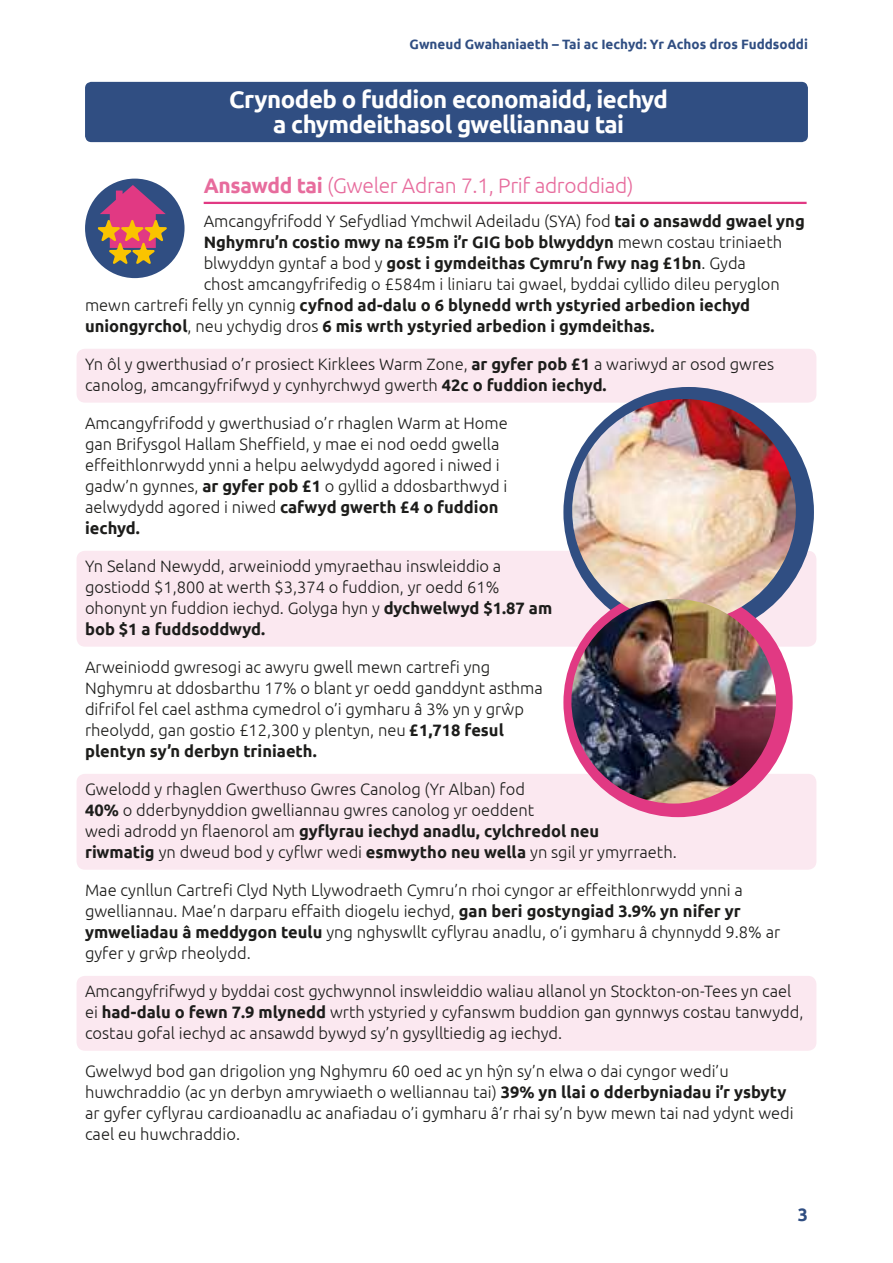
<style>
.page{position:relative;width:893px;height:1263px;background:#fff}
.page>*{position:absolute;margin:0;border:0;box-sizing:border-box;transform-origin:0 0}
.t1{font:700 24px/25.5px "Ubuntu";letter-spacing:-.02em;color:#fff;text-align:center}
.t2{font:300 21px "Ubuntu";letter-spacing:-.015em;color:#e76c9d}
.t3{font:700 18px "Ubuntu";color:#304e82}
.t4{font:300 16.5px/21px "Ubuntu";color:#1d1d1b}
.t5{font:700 16.5px "Ubuntu";color:#1d1d1b}
.t6{font:700 13.5px "Ubuntu";color:#304e82}
.s1{font-weight:700}
.s2{font-weight:300}
</style>
<div class="page">
<hr style="left:204px;top:202px;width:603px;height:2px;background:#e13983">
<div style="left:77px;top:349px;width:739px;height:54px;background:#fbe8f0;border-radius:9px"></div>
<div style="left:77px;top:551px;width:739px;height:96px;background:#fbe8f0;border-radius:9px"></div>
<div style="left:77px;top:774px;width:739px;height:96px;background:#fbe8f0;border-radius:9px"></div>
<div style="left:77px;top:976px;width:739px;height:75px;background:#fbe8f0;border-radius:9px"></div>
<div style="left:85px;top:82px;width:723px;height:60px;background:#304e82;border-radius:6px"></div>
<div style="left:85px;top:179px;width:100px;height:99px;background:#304e82;border-radius:50%"></div>
<svg style="left:98px;top:185px;width:69px;height:79px"></svg>
<div style="left:563px;top:387px;width:251px;height:250px;background:#304e82;border-radius:50%"></div>
<div style="left:563px;top:588px;width:230px;height:229px;background:#e13983;border-radius:50%"></div>
<img style="left:572px;top:399px;width:224px;height:224px;border-radius:112px">
<img style="left:571px;top:599px;width:205px;height:204px;border-radius:102px">
<p class="t6" style="left:410px;top:36px;width:400px">Gwneud Gwahaniaeth – Tai ac Iechyd: Yr Achos dros Fuddsoddi</p>
<h1 class="t1" style="left:229px;top:86px;width:440px">Crynodeb o fuddion economaidd, iechyd a chymdeithasol gwelliannau tai</h1>
<p class="t2" style="left:204px;top:173px;width:432px"><span class="s1">Ansawdd tai</span> (Gweler Adran 7.1, Prif adroddiad)</p>
<p class="t4" style="left:204px;top:210px;width:603px">Amcangyfrifodd Y Sefydliad Ymchwil Adeiladu (SYA) fod <span class="s1">tai o ansawdd gwael yng</span></p>
<p class="t5" style="left:204px;top:232px;width:580px">Nghymru’n costio mwy na £95m i’r GIG bob blwyddyn <span class="s2">mewn costau triniaeth</span></p>
<p class="t5" style="left:204px;top:253px;width:544px"><span class="s2">blwyddyn gyntaf a bod y</span> gost i gymdeithas Cymru’n fwy nag £1bn<span class="s2">. Gyda</span></p>
<p class="t4" style="left:204px;top:273px;width:578px">chost amcangyfrifedig o £584m i liniaru tai gwael, byddai cyllido dileu peryglon</p>
<p class="t5" style="left:85px;top:295px;width:667px"><span class="s2">mewn cartrefi felly yn cynnig</span> cyfnod ad-dalu o 6 blynedd wrth ystyried arbedion iechyd</p>
<p class="t5" style="left:85px;top:316px;width:571px">uniongyrchol<span class="s2">, neu ychydig dros</span> 6 mis wrth ystyried arbedion i gymdeithas.</p>
<p class="t4" style="left:85px;top:353px;width:691px">Yn ôl y gwerthusiad o’r prosiect Kirklees Warm Zone, <span class="s1">ar gyfer pob £1</span> a wariwyd ar osod gwres canolog, amcangyfrifwyd y cynhyrchwyd gwerth <span class="s1">42c o fuddion iechyd.</span></p>
<p class="t4" style="left:85px;top:412px;width:424px">Amcangyfrifodd y gwerthusiad o’r rhaglen Warm at Home gan Brifysgol Hallam Sheffield, y mae ei nod oedd gwella effeithlonrwydd ynni a helpu aelwydydd agored i niwed i gadw’n gynnes, <span class="s1">ar gyfer pob £1</span> o gyllid a ddosbarthwyd i aelwydydd agored i niwed <span class="s1">cafwyd gwerth £4 o fuddion iechyd.</span></p>
<p class="t4" style="left:85px;top:555px;width:469px">Yn Seland Newydd, arweiniodd ymyraethau inswleiddio a gostiodd $1,800 at werth $3,374 o fuddion, yr oedd 61% ohonynt yn fuddion iechyd. Golyga hyn y <span class="s1">dychwelwyd $1.87 am bob $1 a fuddsoddwyd.</span></p>
<p class="t4" style="left:85px;top:656px;width:459px">Arweiniodd gwresogi ac awyru gwell mewn cartrefi yng Nghymru at ddosbarthu 17% o blant yr oedd ganddynt asthma difrifol fel cael asthma cymedrol o’i gymharu â 3% yn y grŵp rheolydd, gan gostio £12,300 y plentyn, neu <span class="s1">£1,718 fesul plentyn sy’n derbyn triniaeth.</span></p>
<p class="t4" style="left:85px;top:778px;width:593px">Gwelodd y rhaglen Gwerthuso Gwres Canolog (Yr Alban) fod<br><span class="s1">40%</span> o dderbynyddion gwelliannau gwres canolog yr oeddent<br>wedi adrodd yn flaenorol am <span class="s1">gyflyrau iechyd anadlu, cylchredol neu<br>riwmatig</span> yn dweud bod y cyflwr wedi <span class="s1">esmwytho neu wella</span> yn sgil yr ymyrraeth.</p>
<p class="t4" style="left:85px;top:879px;width:697px">Mae cynllun Cartrefi Clyd Nyth Llywodraeth Cymru’n rhoi cyngor ar effeithlonrwydd ynni a gwelliannau. Mae’n darparu effaith diogelu iechyd, <span class="s1">gan beri gostyngiad 3.9% yn nifer yr ymweliadau â meddygon teulu</span> yng nghyswllt cyflyrau anadlu, o’i gymharu â chynnydd 9.8% ar gyfer y grŵp rheolydd.</p>
<p class="t4" style="left:85px;top:980px;width:720px">Amcangyfrifwyd y byddai cost gychwynnol inswleiddio waliau allanol yn Stockton-on-Tees yn cael ei <span class="s1">had-dalu o fewn 7.9 mlynedd</span> wrth ystyried y cyfanswm buddion gan gynnwys costau tanwydd, costau gofal iechyd ac ansawdd bywyd sy’n gysylltiedig ag iechyd.</p>
<p class="t4" style="left:85px;top:1060px;width:710px">Gwelwyd bod gan drigolion yng Nghymru 60 oed ac yn hŷn sy’n elwa o dai cyngor wedi’u huwchraddio (ac yn derbyn amrywiaeth o welliannau tai) <span class="s1">39% yn llai o dderbyniadau i’r ysbyty </span>ar gyfer cyflyrau cardioanadlu ac anafiadau o’i gymharu â’r rhai sy’n byw mewn tai nad ydynt wedi cael eu huwchraddio.</p>
<p class="t3" style="left:798px;top:1203px;width:12px">3</p>
</div>
